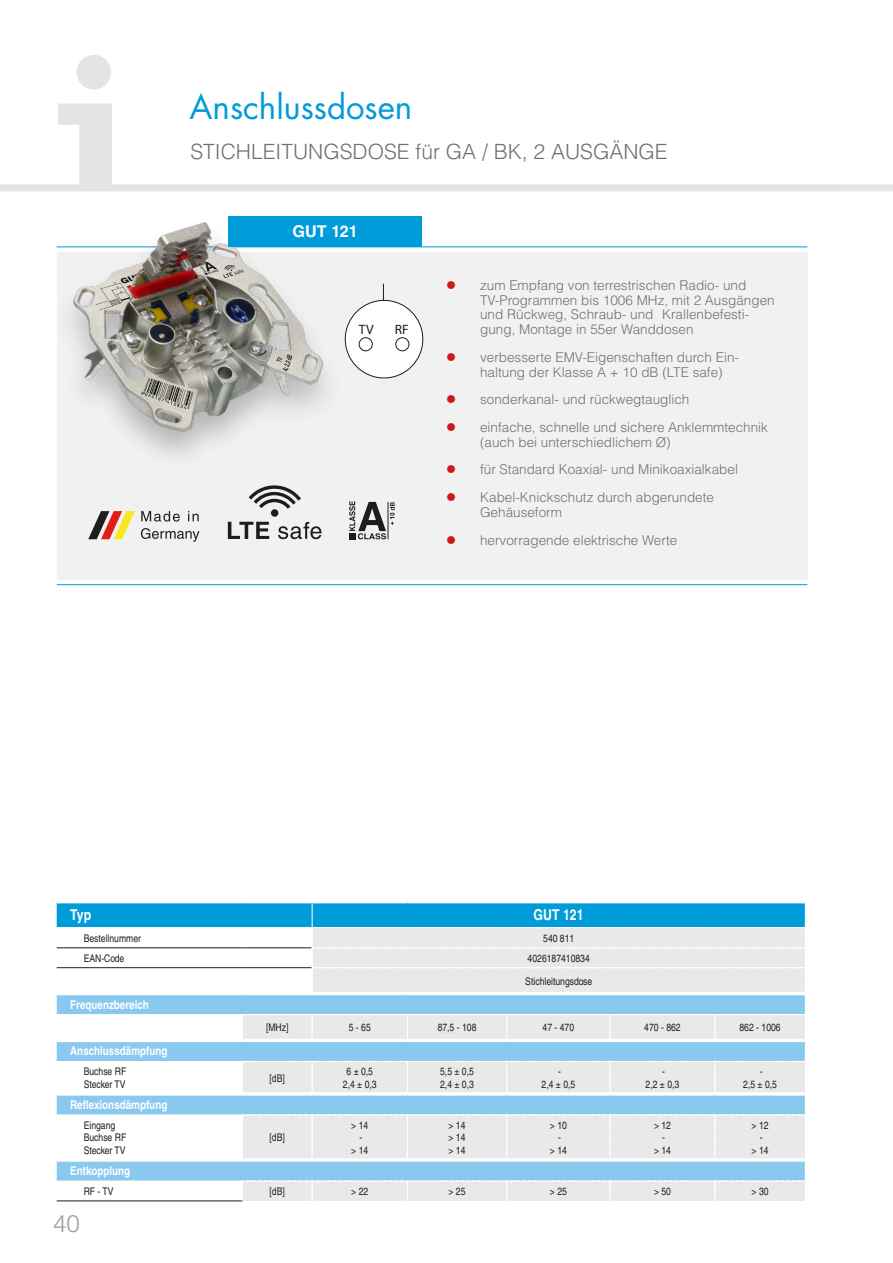
<style>
.page{position:relative;width:893px;height:1263px;background:#fff}
.page>*{position:absolute;margin:0;border:0;box-sizing:border-box;transform-origin:0 0}
.t1{font:33px "Futura Std";color:#009bd9}
.t2{font:300 24px "Helvetica LT Std";color:#9d9d9d}
.t3{font:300 21px "Helvetica LT Std";color:#70706f}
.t4{font:700 16.2px "Helvetica LT Std";color:#fff}
.t5{font:700 condensed 15px "Helvetica LT Pro";color:#fff}
.t6{font:13.65px "Myriad Pro";color:#1d1d1b}
.t7{font:300 13.5px/14.9px "Helvetica LT Std";color:#70706f}
.t8{font:700 condensed 12px "Helvetica LT Pro";color:#fff}
.t9{font:condensed 10.5px/12.6px "Helvetica LT Pro";color:#1d1d1b;text-align:center}
</style>
<div class="page">
<svg style="left:0;top:104px;width:893px;height:87px"></svg>
<div style="left:77px;top:55px;width:34px;height:34px;background:#e4e4e3;border-radius:50%"></div>
<hr style="left:57px;top:246px;width:750px;height:1px;background:#009bd9">
<hr style="left:57px;top:584px;width:750px;height:1px;background:#009bd9">
<div style="left:57px;top:252px;width:750px;height:328px;background:#f1f1f1"></div>
<div style="left:52px;top:217px;width:293px;height:253px;background:#f1f1f1"></div>
<img style="left:53px;top:216px;width:288px;height:231px">
<div style="left:229px;top:216px;width:193px;height:30px;background:#009bd9"></div>
<svg style="left:57px;top:995px;width:748px;height:186px;fill:#89c8ef"></svg>
<svg style="left:57px;top:902px;width:748px;height:90px"></svg>
<hr style="left:57px;top:1014px;width:185px;height:1px;background:#fff">
<svg style="left:241px;top:1013px;width:564px;height:26px;background:#e6e9ea"></svg>
<hr style="left:57px;top:1039px;width:185px;height:3px;background:#fff">
<hr style="left:242px;top:1039px;width:70px;height:3px;background:#fff">
<hr style="left:312px;top:1039px;width:95px;height:3px;background:#fff">
<hr style="left:407px;top:1039px;width:100px;height:3px;background:#fff">
<hr style="left:507px;top:1039px;width:103px;height:3px;background:#fff">
<hr style="left:610px;top:1039px;width:105px;height:3px;background:#fff">
<hr style="left:715px;top:1039px;width:90px;height:3px;background:#fff">
<hr style="left:57px;top:1061px;width:185px;height:1px;background:#fff">
<svg style="left:241px;top:1060px;width:564px;height:32px;background:#e7e9ea"></svg>
<hr style="left:57px;top:1092px;width:185px;height:3px;background:#fff">
<hr style="left:242px;top:1092px;width:70px;height:3px;background:#fff">
<hr style="left:312px;top:1092px;width:95px;height:3px;background:#fff">
<hr style="left:407px;top:1092px;width:100px;height:3px;background:#fff">
<hr style="left:507px;top:1092px;width:103px;height:3px;background:#fff">
<hr style="left:610px;top:1092px;width:105px;height:3px;background:#fff">
<hr style="left:715px;top:1092px;width:90px;height:3px;background:#fff">
<hr style="left:57px;top:1115px;width:185px;height:1px;background:#fff">
<div style="left:241px;top:1114px;width:564px;height:44px;background:#e9e9e9"></div>
<svg style="left:57px;top:1158px;width:185px;height:4px"></svg>
<svg style="left:242px;top:1158px;width:70px;height:4px"></svg>
<svg style="left:312px;top:1158px;width:95px;height:4px"></svg>
<svg style="left:407px;top:1158px;width:100px;height:4px"></svg>
<svg style="left:507px;top:1158px;width:103px;height:4px"></svg>
<svg style="left:610px;top:1158px;width:105px;height:4px"></svg>
<svg style="left:715px;top:1158px;width:90px;height:4px"></svg>
<hr style="left:57px;top:1200px;width:186px;height:1px;background:#1d1d1b">
<svg style="left:241px;top:1180px;width:564px;height:22px;background:#eaebeb"></svg>
<svg style="left:88px;top:511px;width:47px;height:28px"></svg>
<svg style="left:141px;top:511px;width:39px;height:11px"></svg>
<svg style="left:188px;top:511px;width:11px;height:10px"></svg>
<svg style="left:141px;top:528px;width:58px;height:13px"></svg>
<svg style="left:228px;top:522px;width:41px;height:17px"></svg>
<svg style="left:278px;top:522px;width:43px;height:17px"></svg>
<svg style="left:249px;top:485px;width:52px;height:24px"></svg>
<div style="left:271px;top:509px;width:7px;height:8px;background:#1d1d1b;border-radius:50%"></div>
<div style="left:345px;top:300px;width:78px;height:78px;background:#fff;border-radius:50%"></div>
<div style="left:345px;top:300px;width:78px;height:78px;border:1px solid #1d1d1b;border-radius:50%"></div>
<div style="left:395px;top:337px;width:14px;height:14px;border:1px solid #1d1d1b;border-radius:50%"></div>
<div style="left:359px;top:337px;width:14px;height:14px;border:1px solid #1d1d1b;border-radius:50%"></div>
<svg style="left:383px;top:284px;width:1px;height:17px"></svg>
<div style="left:349px;top:533px;width:6px;height:7px;background:#1d1d1b"></div>
<svg style="left:349px;top:501px;width:46px;height:38px"></svg>
<h1 class="t1" style="left:190px;top:86px;width:224px">Anschlussdosen</h1>
<h3 class="t3" style="left:190px;top:139px;width:479px">STICHLEITUNGSDOSE für GA / BK, 2 AUSGÄNGE</h3>
<p class="t4" style="left:293px;top:222px;width:67px">GUT 121</p>
<p class="t6" style="left:359px;top:321px;width:16px">TV</p>
<p class="t6" style="left:395px;top:321px;width:15px">RF</p>
<p class="t7" style="left:480px;top:277px;width:296px">zum Empfang von terrestrischen Radio- und TV-Programmen bis 1006 MHz, mit 2 Ausgängen und Rückweg, Schraub- und Krallenbefesti&shy;gung, Montage in 55er Wanddosen</p>
<p class="t7" style="left:480px;top:350px;width:260px">verbesserte EMV-Eigenschaften durch Ein&shy;haltung der Klasse A + 10 dB (LTE safe)</p>
<p class="t7" style="left:480px;top:386px;width:289px;line-height:27.6px">sonderkanal- und rückwegtauglich<br>einfache, schnelle und sichere Anklemmtechnik</p>
<p class="t7" style="left:480px;top:428px;width:259px;line-height:27.6px">(auch bei unterschiedlichem Ø)<br>für Standard Koaxial- und Minikoaxialkabel<br>Kabel-Knickschutz durch abgerundete</p>
<p class="t7" style="left:480px;top:498px;width:199px;line-height:27.6px">Gehäuseform<br>hervorragende elektrische Werte</p>
<p class="t5" style="left:70px;top:906px;width:22px">Typ</p>
<p class="t5" style="left:534px;top:906px;width:51px">GUT 121</p>
<p class="t9" style="left:84px;top:931px;width:59px">Bestellnummer</p>
<p class="t9" style="left:543px;top:931px;width:33px">540 811</p>
<p class="t9" style="left:84px;top:951px;width:42px">EAN-Code</p>
<p class="t9" style="left:525px;top:946px;width:68px;line-height:23px;text-align:left">4026187410834<br>Stichleitungsdose</p>
<p class="t8" style="left:70px;top:997px;width:80px">Frequenzbereich</p>
<p class="t9" style="left:266px;top:1021px;width:24px">[MHz]</p>
<p class="t9" style="left:349px;top:1021px;width:24px">5 - 65</p>
<p class="t9" style="left:438px;top:1021px;width:40px">87,5 - 108</p>
<p class="t9" style="left:543px;top:1021px;width:33px">47 - 470</p>
<p class="t9" style="left:644px;top:1021px;width:38px">470 - 862</p>
<p class="t9" style="left:739px;top:1021px;width:43px">862 - 1006</p>
<p class="t8" style="left:70px;top:1044px;width:99px">Anschlussdämpfung</p>
<p class="t9" style="left:84px;top:1065px;width:44px;text-align:left">Buchse RF<br>Stecker TV</p>
<p class="t9" style="left:270px;top:1071px;width:17px">[dB]</p>
<p class="t9" style="left:343px;top:1065px;width:35px">6 ± 0,5<br>2,4 ± 0,3</p>
<p class="t9" style="left:440px;top:1065px;width:35px;text-align:left">5,5 ± 0,5<br>2,4 ± 0,3</p>
<p class="t9" style="left:542px;top:1065px;width:35px">-<br>2,4 ± 0,5</p>
<p class="t9" style="left:646px;top:1065px;width:35px">-<br>2,2 ± 0,3</p>
<p class="t9" style="left:743px;top:1065px;width:35px">-<br>2,5 ± 0,5</p>
<p class="t8" style="left:70px;top:1097px;width:99px">Reflexionsdämpfung</p>
<p class="t9" style="left:84px;top:1119px;width:44px;text-align:left">Eingang<br>Buchse RF<br>Stecker TV</p>
<p class="t9" style="left:351px;top:1119px;width:18px">&gt; 14 -<br>&gt; 14</p>
<p class="t9" style="left:449px;top:1119px;width:18px;text-align:justify">&gt; 14 &gt; 14 &gt; 14</p>
<p class="t9" style="left:550px;top:1119px;width:18px">&gt; 10 -<br>&gt; 14</p>
<p class="t9" style="left:654px;top:1119px;width:18px">&gt; 12 -<br>&gt; 14</p>
<p class="t9" style="left:752px;top:1119px;width:18px">&gt; 12 -<br>&gt; 14</p>
<p class="t9" style="left:270px;top:1131px;width:17px">[dB]</p>
<p class="t8" style="left:70px;top:1163px;width:61px">Entkopplung</p>
<p class="t9" style="left:84px;top:1185px;width:31px">RF - TV</p>
<p class="t9" style="left:270px;top:1185px;width:17px">[dB]</p>
<p class="t9" style="left:351px;top:1185px;width:18px">&gt; 22</p>
<p class="t9" style="left:449px;top:1185px;width:18px">&gt; 25</p>
<p class="t9" style="left:550px;top:1185px;width:18px">&gt; 25</p>
<p class="t9" style="left:654px;top:1185px;width:18px">&gt; 50</p>
<p class="t9" style="left:752px;top:1185px;width:18px">&gt; 30</p>
<h2 class="t2" style="left:53px;top:1209px;width:28px">40</h2>
</div>
